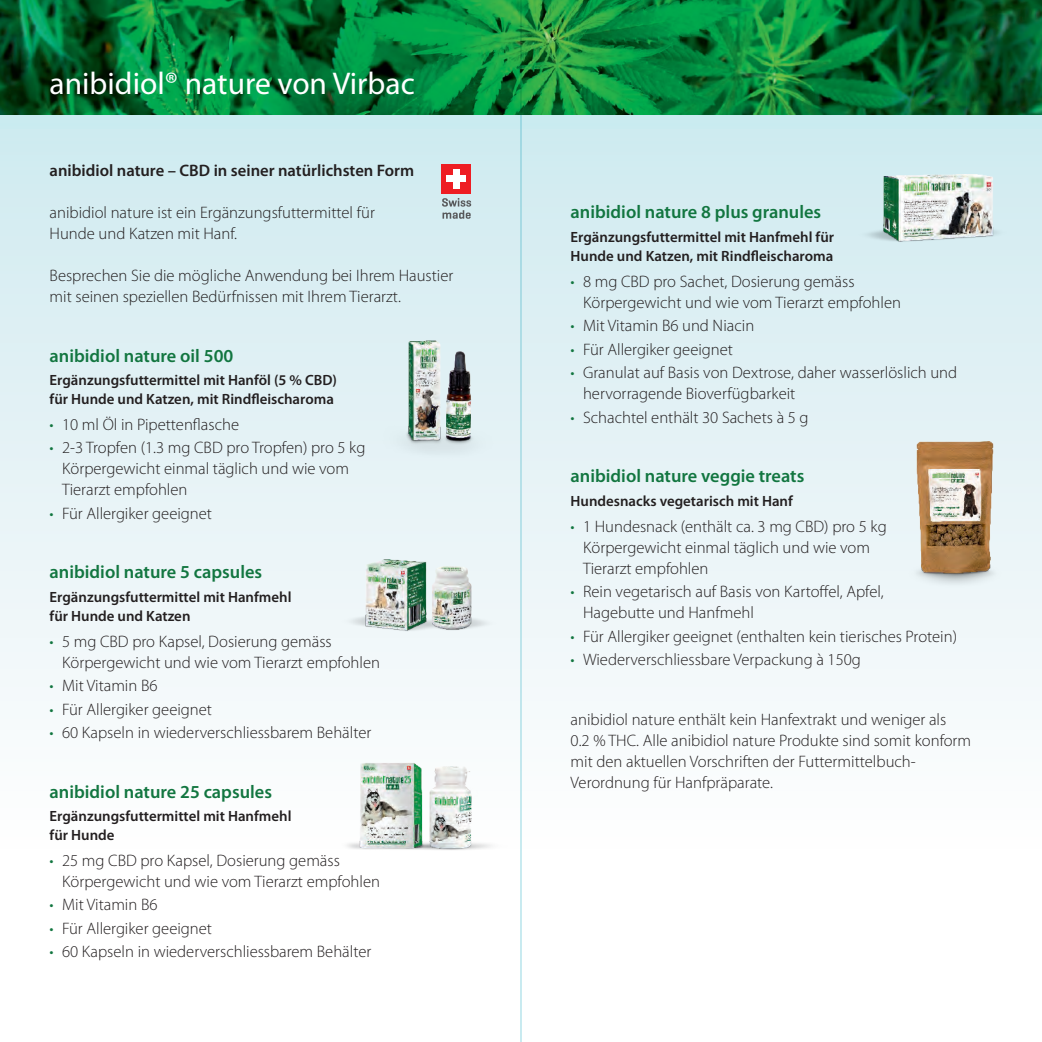
<style>
.page{position:relative;width:1042px;height:1042px;background:#fff}
.page>*{position:absolute;margin:0;border:0;box-sizing:border-box;transform-origin:0 0}
.t1{font:31.5px "Myriad Pro";color:#fff}
.t2{font:600 18.38px "Myriad Pro";color:#127640}
.t3{font:300 16.62px/21px "Myriad Pro";color:#231f20}
.t4{font:600 16.62px "Myriad Pro";color:#231f20}
.t5{font:600 14.88px/18.7px "Myriad Pro";color:#231f20}
.s1{color:#127640}
</style>
<div class="page">
<div style="left:0;top:114px;width:1042px;height:737px;background:linear-gradient(to bottom,#ceeaef,#fffefe)"></div>
<img style="left:0;top:0;width:1042px;height:114px">
<svg style="left:442px;top:198px;width:29px;height:21px"></svg>
<div style="left:441px;top:164px;width:30px;height:30px;background:#ee1d23"></div>
<div style="left:446px;top:176px;width:20px;height:6px;background:#fff"></div>
<div style="left:453px;top:169px;width:6px;height:20px;background:#fff"></div>
<hr style="left:520px;top:0;width:1px;height:1042px;background:#26afc4">
<img style="left:853px;top:154px;width:174px;height:114px">
<img style="left:382px;top:322px;width:118px;height:137px">
<img style="left:341px;top:758px;width:167px;height:93px">
<img style="left:907px;top:441px;width:95px;height:146px">
<img style="left:335px;top:544px;width:164px;height:99px">
<h1 class="t1" style="left:50px;top:64px;width:367px">anibidiol® nature von Virbac</h1>
<p class="t4" style="left:50px;top:161px;width:366px">anibidiol nature – CBD in seiner natürlichsten Form</p>
<p class="t3" style="left:50px;top:202px;width:327px">anibidiol nature ist ein Ergänzungsfuttermittel für<br>Hunde und Katzen mit Hanf.</p>
<p class="t3" style="left:50px;top:265px;width:405px">Besprechen Sie die mögliche Anwendung bei Ihrem Haustier mit seinen speziellen Bedürfnissen mit Ihrem Tierarzt.</p>
<p class="t2" style="left:50px;top:345px;width:185px">anibidiol nature oil 500</p>
<p class="t5" style="left:50px;top:371px;width:289px">Ergänzungsfuttermittel mit Hanföl (5 % CBD) für Hunde und Katzen, mit Rindfleischaroma</p>
<p class="t3" style="left:50px;top:414px;width:191px"><span class="s1">•</span> 10 ml Öl in Pipettenflasche</p>
<p class="t3" style="left:62px;top:438px;width:305px;text-indent:-12px"><span class="s1">•</span> 2-3 Tropfen (1.3 mg CBD pro Tropfen) pro 5 kg<br>Körpergewicht einmal täglich und wie vom<br>Tierarzt empfohlen</p>
<p class="t3" style="left:50px;top:503px;width:164px"><span class="s1">•</span> Für Allergiker geeignet</p>
<p class="t2" style="left:50px;top:562px;width:214px">anibidiol nature 5 capsules</p>
<p class="t5" style="left:50px;top:588px;width:243px">Ergänzungsfuttermittel mit Hanfmehl für Hunde und Katzen</p>
<p class="t3" style="left:62px;top:631px;width:319px;text-indent:-12px"><span class="s1">•</span> 5 mg CBD pro Kapsel, Dosierung gemäss<br>Körpergewicht und wie vom Tierarzt empfohlen</p>
<p class="t3" style="left:50px;top:675px;width:109px"><span class="s1">•</span> Mit Vitamin B6</p>
<p class="t3" style="left:50px;top:699px;width:164px"><span class="s1">•</span> Für Allergiker geeignet</p>
<p class="t3" style="left:50px;top:722px;width:323px"><span class="s1">•</span> 60 Kapseln in wiederverschliessbarem Behälter</p>
<p class="t2" style="left:50px;top:781px;width:224px">anibidiol nature 25 capsules</p>
<p class="t5" style="left:50px;top:807px;width:243px">Ergänzungsfuttermittel mit Hanfmehl für Hunde</p>
<p class="t3" style="left:62px;top:850px;width:319px;text-indent:-12px"><span class="s1">•</span> 25 mg CBD pro Kapsel, Dosierung gemäss<br>Körpergewicht und wie vom Tierarzt empfohlen</p>
<p class="t3" style="left:50px;top:894px;width:109px"><span class="s1">•</span> Mit Vitamin B6</p>
<p class="t3" style="left:50px;top:918px;width:164px"><span class="s1">•</span> Für Allergiker geeignet</p>
<p class="t3" style="left:50px;top:941px;width:323px"><span class="s1">•</span> 60 Kapseln in wiederverschliessbarem Behälter</p>
<p class="t2" style="left:570px;top:202px;width:252px">anibidiol nature 8 plus granules</p>
<p class="t5" style="left:570px;top:228px;width:265px">Ergänzungsfuttermittel mit Hanfmehl für<br>Hunde und Katzen, mit Rindfleischaroma</p>
<p class="t3" style="left:583px;top:271px;width:319px;text-indent:-12px"><span class="s1">•</span> 8 mg CBD pro Sachet, Dosierung gemäss<br>Körpergewicht und wie vom Tierarzt empfohlen</p>
<p class="t3" style="left:570px;top:315px;width:185px"><span class="s1">•</span> Mit Vitamin B6 und Niacin</p>
<p class="t3" style="left:570px;top:339px;width:164px"><span class="s1">•</span> Für Allergiker geeignet</p>
<p class="t3" style="left:583px;top:362px;width:376px;text-indent:-12px"><span class="s1">•</span> Granulat auf Basis von Dextrose, daher wasserlöslich und hervorragende Bioverfügbarkeit</p>
<p class="t3" style="left:570px;top:407px;width:240px"><span class="s1">•</span> Schachtel enthält 30 Sachets à 5 g</p>
<p class="t2" style="left:570px;top:466px;width:235px">anibidiol nature veggie treats</p>
<p class="t5" style="left:570px;top:491px;width:224px">Hundesnacks vegetarisch mit Hanf</p>
<p class="t3" style="left:583px;top:516px;width:305px;text-indent:-12px"><span class="s1">•</span> 1 Hundesnack (enthält ca. 3 mg CBD) pro 5 kg<br>Körpergewicht einmal täglich und wie vom<br>Tierarzt empfohlen</p>
<p class="t3" style="left:583px;top:581px;width:302px;text-indent:-12px"><span class="s1">•</span> Rein vegetarisch auf Basis von Kartoffel, Apfel,<br>Hagebutte und Hanfmehl</p>
<p class="t3" style="left:570px;top:626px;width:388px"><span class="s1">•</span> Für Allergiker geeignet (enthalten kein tierisches Protein)</p>
<p class="t3" style="left:570px;top:649px;width:292px"><span class="s1">•</span> Wiederverschliessbare Verpackung à 150g</p>
<p class="t3" style="left:570px;top:709px;width:402px">anibidiol nature enthält kein Hanfextrakt und weniger als<br>0.2 % THC. Alle anibidiol nature Produkte sind somit konform mit den aktuellen Vorschriften der Futtermittelbuch-Verordnung für Hanfpräparate.</p>
</div>
